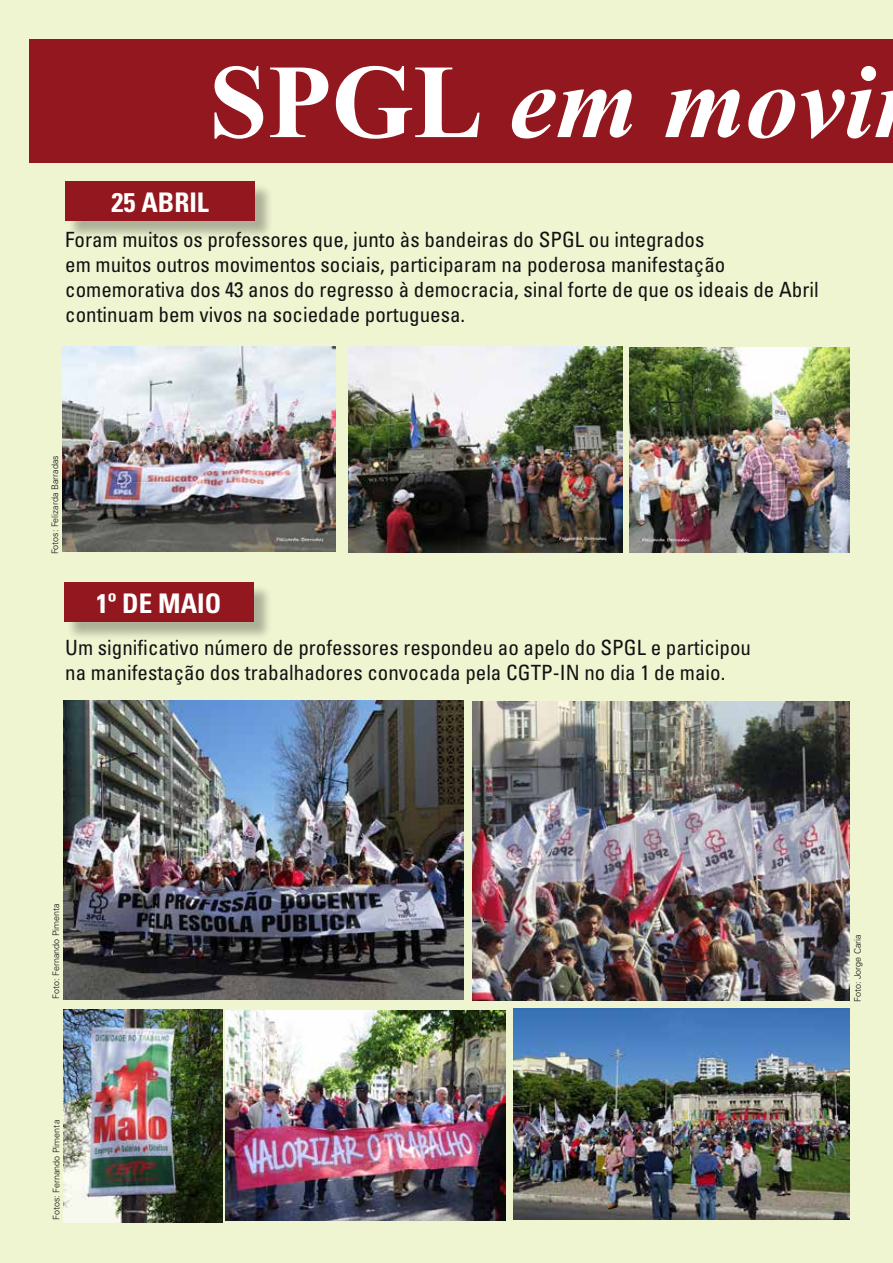
<style>
.page{position:relative;width:893px;height:1263px;background:#eff4d1}
.page>*{position:absolute;margin:0;border:0;box-sizing:border-box;transform-origin:0 0}
.t1{font:italic 700 105px "Times New Roman";color:#fff}
.t2{font:700 condensed 27px "Univers";color:#fff}
.t3{font:condensed 21px/25.2px "Univers";color:#121212}
.t4{font:300 9px "Univers";color:#121212}
.s1{font-style:normal}
</style>
<div class="page">
<img style="left:62px;top:346px;width:274px;height:205px">
<img style="left:349px;top:347px;width:273px;height:205px">
<img style="left:629px;top:348px;width:220px;height:205px">
<img style="left:472px;top:701px;width:377px;height:300px">
<img style="left:64px;top:700px;width:399px;height:300px">
<div style="left:30px;top:39px;width:863px;height:123px;background:#93171e"></div>
<img style="left:64px;top:1009px;width:159px;height:213px">
<img style="left:226px;top:1010px;width:280px;height:210px">
<img style="left:513px;top:1008px;width:336px;height:211px">
<div style="left:67px;top:184px;width:207px;height:56px;background:#121212;opacity:.3"></div>
<div style="left:65px;top:181px;width:190px;height:40px;background:#93171e"></div>
<div style="left:66px;top:585px;width:206px;height:56px;background:#121212;opacity:.3"></div>
<div style="left:64px;top:582px;width:190px;height:40px;background:#93171e"></div>
<p class="t1" style="left:209px;top:29px;width:667px"><span class="s1">SPGL</span> em movi</p>
<p class="t2" style="left:111px;top:186px;width:99px">25 ABRIL</p>
<p class="t3" style="left:65px;top:226px;width:755px">Foram muitos os professores que, junto às bandeiras do SPGL ou integrados<br>em muitos outros movimentos sociais, participaram na poderosa manifestação comemorativa dos 43 anos do regresso à democracia, sinal forte de que os ideais de Abril continuam bem vivos na sociedade portuguesa.</p>
<p class="t4" style="left:50px;top:554px;width:101px;rotate:-90deg">Fotos: Felizarda Barradas</p>
<p class="t2" style="left:96px;top:587px;width:127px">1º DE MAIO</p>
<p class="t3" style="left:65px;top:635px;width:687px">Um significativo número de professores respondeu ao apelo do SPGL e participou na manifestação dos trabalhadores convocada pela CGTP-IN no dia 1 de maio.</p>
<p class="t4" style="left:51px;top:999px;width:97px;rotate:-90deg">Foto: Fernando Pimenta</p>
<p class="t4" style="left:51px;top:1220px;width:101px;rotate:-90deg">Fotos: Fernando Pimenta</p>
<p class="t4" style="left:852px;top:1001px;width:69px;rotate:-90deg">Foto: Jorge Caria</p>
</div>
